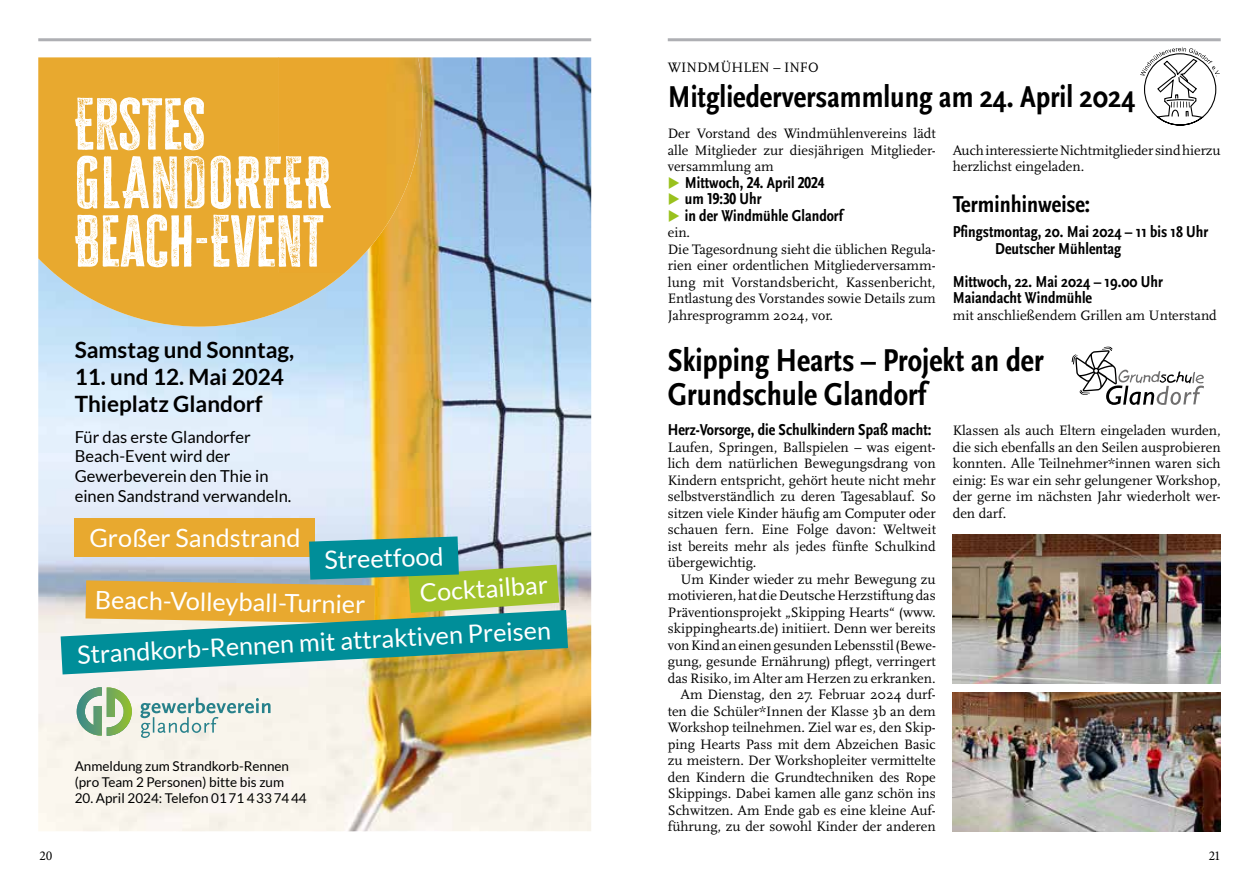
<style>
.page{position:relative;width:1259px;height:893px;background:#fff}
.page>*{position:absolute;margin:0;border:0;box-sizing:border-box;transform-origin:0 0}
.t1{font:60px/58.5px "Cheddar Gothic Rough";color:#fff}
.t2{font:700 condensed 33px/34.5px "Scala Sans OT";color:#000}
.t3{font:700 condensed 31.5px "Scala Sans OT";color:#000}
.t4{font:25.2px "Lato";color:#fff}
.t5{font:700 condensed 24px "Scala Sans OT";color:#000}
.t6{font:700 22.5px/27px "Lato";color:#000}
.t7{font:700 condensed 16.5px/16.5px "Scala Sans OT";color:#000}
.t8{font:16.5px/19.8px "Lato";color:#000}
.t9{font:14.25px/16.5px "Scala OT";color:#000;text-align:justify}
.t10{font:13.5px/16.2px "Lato";color:#000}
.t11{font:13.5px "Minion Pro";color:#000}
</style>
<div class="page">
<hr style="left:668px;top:38px;width:552px;height:3px;background:#aeafb3">
<hr style="left:38px;top:38px;width:553px;height:3px;background:#aeafb3">
<img style="left:38px;top:57px;width:553px;height:774px">
<div style="left:38px;top:57px;width:385px;height:216px;background:#e8a92f"></div>
<img style="left:53px;top:273px;width:292px;height:54px">
<div style="left:75px;top:519px;width:240px;height:38px;background:#e8a92f"></div>
<svg style="left:61px;top:536px;width:507px;height:138px;background:#86aa80"></svg>
<svg style="left:140px;top:698px;width:130px;height:40px;background:#cddcd7"></svg>
<svg style="left:77px;top:687px;width:55px;height:49px"></svg>
<svg style="left:1140px;top:47px;width:79px;height:79px"></svg>
<svg style="left:1071px;top:347px;width:133px;height:58px"></svg>
<img style="left:952px;top:534px;width:268px;height:149px">
<img style="left:952px;top:692px;width:268px;height:139px">
<h1 class="t1" style="left:75px;top:95px;width:258px">ERSTES<br>GLANDORFER<br>BEACH-EVENT</h1>
<h3 class="t6" style="left:75px;top:336px;width:221px">Samstag und Sonntag,</h3>
<h3 class="t6" style="left:75px;top:363px;width:211px">11. und 12. Mai 2024<br>Thieplatz Glandorf</h3>
<p class="t8" style="left:75px;top:426px;width:218px">Für das erste Glandorfer<br>Beach-Event wird der<br>Gewerbeverein den Thie in einen Sandstrand verwandeln.</p>
<h3 class="t4" style="left:89px;top:524px;width:213px">Großer Sandstrand</h3>
<h3 class="t4" style="left:324px;top:546px;width:121px;rotate:-2deg">Streetfood</h3>
<h3 class="t4" style="left:95px;top:585px;width:272px;rotate:1deg">Beach-Volleyball-Turnier</h3>
<h3 class="t4" style="left:77px;top:641px;width:476px;rotate:-3deg">Strandkorb-Rennen mit attraktiven Preisen</h3>
<h3 class="t4" style="left:419px;top:579px;width:130px;rotate:-4deg">Cocktailbar</h3>
<p class="t10" style="left:75px;top:758px;width:216px">Anmeldung zum Strandkorb-Rennen (pro Team 2 Personen) bitte bis zum</p>
<p class="t10" style="left:75px;top:790px;width:233px">20. April 2024: Telefon 01 71 4 33 74 44</p>
<p class="t9" style="left:668px;top:60px;width:152px">WINDMÜHLEN – INFO</p>
<h3 class="t3" style="left:668px;top:79px;width:468px">Mitgliederversammlung am 24. April 2024</h3>
<p class="t9" style="left:668px;top:126px;width:269px">Der Vorstand des Windmühlenvereins lädt alle Mitglieder zur diesjährigen Mitglieder&shy;versammlung am</p>
<p class="t7" style="left:685px;top:175px;width:160px">Mittwoch, 24. April 2024 um 19:30 Uhr<br>in der Windmühle Glandorf</p>
<p class="t9" style="left:668px;top:225px;width:269px;text-align:left">ein.<br>Die Tagesordnung sieht die üblichen Regula&shy;rien einer ordentlichen Mitgliederversamm&shy;lung mit Vorstandsbericht, Kassenbericht, Entlastung des Vorstandes sowie Details zum Jahresprogramm 2024, vor.</p>
<p class="t9" style="left:952px;top:142px;width:269px">Auch interessierte Nichtmitglieder sind hierzu herzlichst eingeladen.</p>
<h3 class="t5" style="left:952px;top:191px;width:139px">Terminhinweise:</h3>
<p class="t7" style="left:995px;top:224px;width:215px;text-indent:-43px">Pfingstmontag, 20. Mai 2024 – 11 bis 18 Uhr<br>Deutscher Mühlentag</p>
<p class="t7" style="left:952px;top:274px;width:212px">Mittwoch, 22. Mai 2024 – 19.00 Uhr<br>Maiandacht Windmühle</p>
<p class="t9" style="left:952px;top:307px;width:266px">mit anschließendem Grillen am Unterstand</p>
<h2 class="t2" style="left:668px;top:343px;width:377px">Skipping Hearts – Projekt an der<br>Grundschule Glandorf</h2>
<p class="t7" style="left:668px;top:422px;width:265px">Herz-Vorsorge, die Schulkindern Spaß macht:</p>
<p class="t9" style="left:668px;top:439px;width:270px">Laufen, Springen, Ballspielen – was eigent&shy;lich dem natürlichen Bewegungsdrang von Kindern entspricht, gehört heute nicht mehr selbstverständlich zu deren Tagesablauf. So sitzen viele Kinder häufig am Computer oder schauen fern. Eine Folge davon: Weltweit ist bereits mehr als jedes fünfte Schulkind übergewichtig.</p>
<p class="t9" style="left:668px;top:571px;width:270px;text-align:right">Um Kinder wieder zu mehr Bewegung zu motivieren, hat die Deutsche Herzstiftung das Präventionsprojekt „Skipping Hearts“ (www. skippinghearts.de) initiiert. Denn wer bereits von Kind an einen gesunden Lebensstil (Bewe&shy;gung, gesunde Ernährung) pflegt, verringert das Risiko, im Alter am Herzen zu erkranken.<br>Am Dienstag, den 27. Februar 2024 durf&shy;ten die Schüler*Innen der Klasse 3b an dem Workshop teilnehmen. Ziel war es, den Skip&shy;ping Hearts Pass mit dem Abzeichen Basic zu meistern. Der Workshopleiter vermittelte den Kindern die Grundtechniken des Rope Skippings. Dabei kamen alle ganz schön ins Schwitzen. Am Ende gab es eine kleine Auf&shy;führung, zu der sowohl Kinder der anderen</p>
<p class="t9" style="left:952px;top:423px;width:269px">Klassen als auch Eltern eingeladen wurden, die sich ebenfalls an den Seilen ausprobieren konnten. Alle Teilnehmer*innen waren sich einig: Es war ein sehr gelungener Workshop, der gerne im nächsten Jahr wiederholt wer&shy;den darf.</p>
<p class="t11" style="left:39px;top:846px;width:15px">20</p>
<p class="t11" style="left:1208px;top:846px;width:12px">21</p>
</div>
